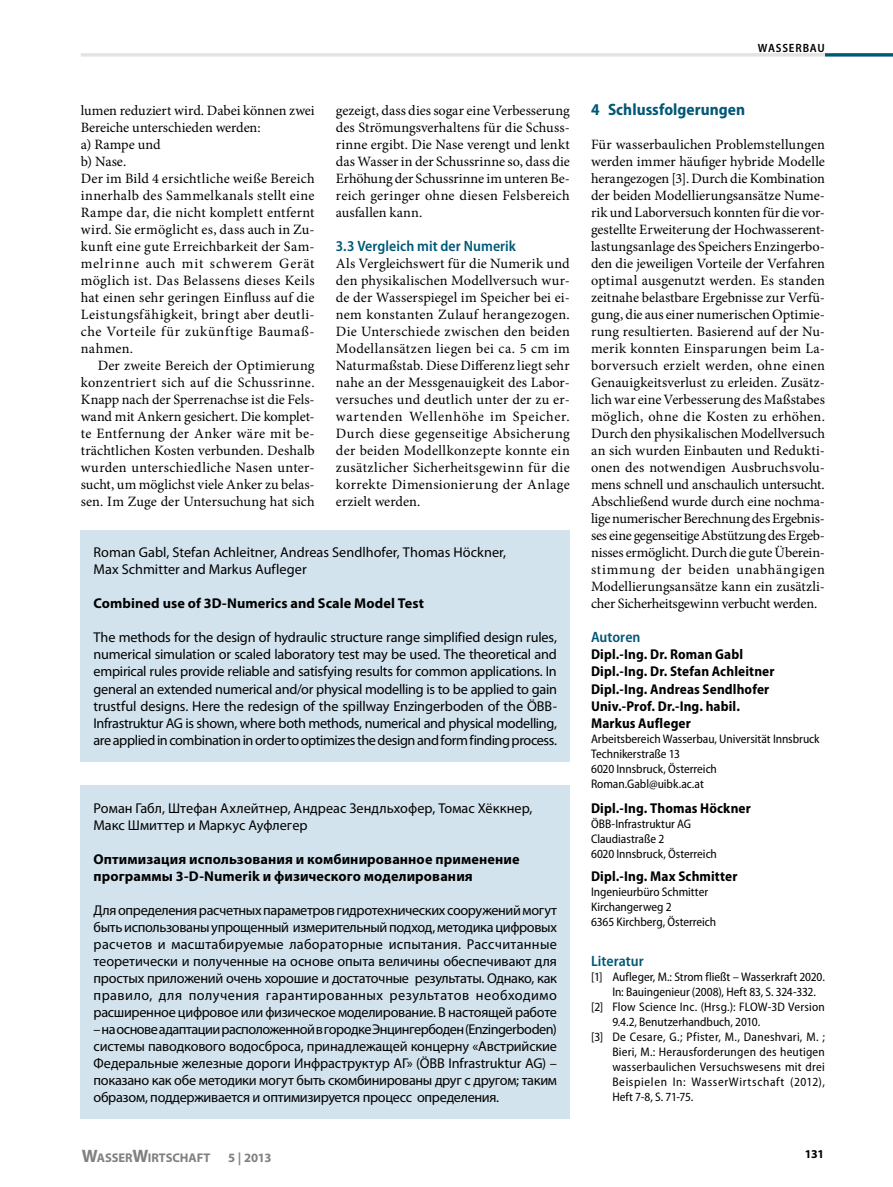
<style>
.page{position:relative;width:893px;height:1187px;background:#fff}
.page>*{position:absolute;margin:0;border:0;box-sizing:border-box;transform-origin:0 0}
.Zwischenüberschrift{font:700 semi-condensed 16.5px "Myriad Pro";letter-spacing:.005em;color:#005877}
.Zwischenüberschrift-2{font:600 semi-condensed 15px "Myriad Pro";letter-spacing:.005em;color:#005877}
.Grundtext{font:14.25px/17px "Minion Pro";letter-spacing:.01em;color:#000;text-align:justify}
.Grundtext_Russisch{font:14.25px/17px "Myriad Pro";letter-spacing:-.015em;color:#000;text-align:justify}
.Grundtext_Einzug{font:14.25px/17px "Minion Pro";letter-spacing:.01em;color:#000;text-align:justify}
.Grundtext_Englisch{font:14.25px/17px "Myriad Pro";letter-spacing:-.03em;color:#000;text-align:justify}
.Autor{font:700 semi-condensed 14.25px/17px "Myriad Pro";letter-spacing:.01em;color:#000}
.Titel_Russisch{font:700 14.25px/17px "Myriad Pro";letter-spacing:.01em;color:#000}
.Dachzeile_Englisch{font:14.25px/17px "Myriad Pro";letter-spacing:.005em;color:#000}
.Grundtext_Russisch-2{font:14.25px/17px "Myriad Pro";letter-spacing:.005em;color:#000}
.Titel_Englisch{font:700 14.25px "Myriad Pro";letter-spacing:.005em;color:#000}
.t1{font:700 12.75px "Myriad Pro";color:#818181}
.t2{font:700 12.6px "Myriad Pro";letter-spacing:-.005em;color:#818181}
.Grundtext-2{font:semi-condensed 12.45px/15px "Myriad Pro";letter-spacing:.005em;color:#000}
.Autor_Zusatz{font:semi-condensed 12.45px "Myriad Pro";letter-spacing:-.005em;color:#000}
.t3{font:600 semi-condensed 12px "Myriad Pro";letter-spacing:.065em;color:#000}
.t4{font:700 12px "Myriad Pro";color:#000}
.s1{font-size:18px}
</style>
<div class="page">
<div style="left:81px;top:530px;width:489px;height:231px;background:#d3e3ed"></div>
<div style="left:81px;top:785px;width:489px;height:333px;background:#d3e3ed"></div>
<svg style="left:825px;top:53px;width:68px;height:4px"></svg>
<hr style="left:81px;top:53px;width:744px;height:4px;background:#e2e3e3">
<p class="Grundtext" style="left:81px;top:102px;width:235px">lumen reduziert wird. Dabei können zwei<br>Bereiche unterschieden werden:</p>
<p class="Grundtext" style="left:81px;top:136px;width:81px">a) Rampe und</p>
<p class="Grundtext" style="left:81px;top:153px;width:47px">b) Nase.</p>
<p class="Grundtext" style="left:81px;top:170px;width:235px">Der im Bild 4 ersichtliche weiße Bereich innerhalb des Sammelkanals stellt eine Rampe dar, die nicht komplett entfernt wird. Sie ermöglicht es, dass auch in Zu&shy;kunft eine gute Erreichbarkeit der Sam&shy;melrinne auch mit schwerem Gerät möglich ist. Das Belassens dieses Keils hat einen sehr geringen Einfluss auf die Leistungsfähigkeit, bringt aber deutli&shy;che Vorteile für zukünftige Baumaß&shy;nahmen.</p>
<p class="Grundtext_Einzug" style="left:81px;top:357px;width:235px;text-indent:17px">Der zweite Bereich der Optimierung konzentriert sich auf die Schussrinne.<br>Knapp nach der Sperrenachse ist die Fels&shy;wand mit Ankern gesichert. Die komplet&shy;te Entfernung der Anker wäre mit be&shy;trächtlichen Kosten verbunden. Deshalb wurden unterschiedliche Nasen unter&shy;sucht, um möglichst viele Anker zu belas&shy;sen. Im Zuge der Untersuchung hat sich</p>
<p class="Grundtext_Einzug" style="left:336px;top:102px;width:235px">gezeigt, dass dies sogar eine Verbesserung des Strömungsverhaltens für die Schuss&shy;rinne ergibt. Die Nase verengt und lenkt das Wasser in der Schussrinne so, dass die Erhöhung der Schussrinne im unteren Be&shy;reich geringer ohne diesen Felsbereich ausfallen kann.</p>
<p class="Zwischenüberschrift-2" style="left:336px;top:238px;width:182px">3.3 Vergleich mit der Numerik</p>
<p class="Grundtext" style="left:336px;top:255px;width:235px">Als Vergleichswert für die Numerik und den physikalischen Modellversuch wur&shy;de der Wasserspiegel im Speicher bei ei&shy;nem konstanten Zulauf herangezogen.<br>Die Unterschiede zwischen den beiden Modellansätzen liegen bei ca. 5 cm im Naturmaßstab. Diese Differenz liegt sehr nahe an der Messgenauigkeit des Labor&shy;versuches und deutlich unter der zu er&shy;wartenden Wellenhöhe im Speicher.<br>Durch diese gegenseitige Absicherung der beiden Modellkonzepte konnte ein zusätzlicher Sicherheitsgewinn für die korrekte Dimensionierung der Anlage erzielt werden.</p>
<p class="Dachzeile_Englisch" style="left:94px;top:544px;width:414px">Roman Gabl, Stefan Achleitner, Andreas Sendlhofer, Thomas Höckner,<br>Max Schmitter and Markus Aufleger</p>
<p class="Titel_Englisch" style="left:94px;top:594px;width:332px">Combined use of 3D-Numerics and Scale Model Test</p>
<p class="Grundtext_Englisch" style="left:94px;top:629px;width:465px">The methods for the design of hydraulic structure range simplified design rules, numerical simulation or scaled laboratory test may be used. The theoretical and empirical rules provide reliable and satisfying results for common applications. In general an extended numerical and/or physical modelling is to be applied to gain trustful designs. Here the redesign of the spillway Enzingerboden of the ÖBB-Infrastruktur AG is shown, where both methods, numerical and physical modelling, are applied in combination in order to optimizes the design and form finding process.</p>
<p class="Grundtext_Russisch-2" style="left:94px;top:799px;width:440px">Роман Габл, Штефан Ахлейтнер, Андреас Зендльхофер, Томас Хёккнер,<br>Макс Шмиттер и Маркус Ауфлегер</p>
<p class="Titel_Russisch" style="left:94px;top:849px;width:428px">Оптимизация использования и комбинированное применение программы 3-D-Numerik и физического моделирования</p>
<p class="Grundtext_Russisch" style="left:94px;top:901px;width:465px">Для определения расчетных параметров гидротехнических сооружений могут быть использованы упрощенный измерительный подход, методика цифровых расчетов и масштабируемые лабораторные испытания. Рассчитанные теоретически и полученные на основе опыта величины обеспечивают для простых приложений очень хорошие и достаточные результаты. Однако, как правило, для получения гарантированных результатов необходимо расширенное цифровое или физическое моделирование. В настоящей работе</p>
<p class="Grundtext_Russisch" style="left:94px;top:1020px;width:465px">– на основе адаптации расположенной в городке Энцингербоден (Enzingerboden) системы паводкового водосброса, принадлежащей концерну «Австрийские Федеральные железные дороги Инфраструктур АГ» (ÖBB Infrastruktur AG) – показано как обе методики могут быть скомбинированы друг с другом; таким образом, поддерживается и оптимизируется процесс определения.</p>
<p class="t3" style="left:758px;top:41px;width:68px">WASSERBAU</p>
<p class="Zwischenüberschrift" style="left:591px;top:100px;width:156px">4 Schlussfolgerungen</p>
<p class="Grundtext" style="left:591px;top:136px;width:235px">Für wasserbaulichen Problemstellungen werden immer häufiger hybride Modelle herangezogen [3]. Durch die Kombination der beiden Modellierungsansätze Nume&shy;rik und Laborversuch konnten für die vor&shy;gestellte Erweiterung der Hochwasserent&shy;lastungsanlage des Speichers Enzingerbo&shy;den die jeweiligen Vorteile der Verfahren optimal ausgenutzt werden. Es standen zeitnahe belastbare Ergebnisse zur Verfü&shy;gung, die aus einer numerischen Optimie&shy;rung resultierten. Basierend auf der Nu&shy;merik konnten Einsparungen beim La&shy;borversuch erzielt werden, ohne einen Genauigkeitsverlust zu erleiden. Zusätz&shy;lich war eine Verbesserung des Maßstabes möglich, ohne die Kosten zu erhöhen.<br>Durch den physikalischen Modellversuch an sich wurden Einbauten und Redukti&shy;onen des notwendigen Ausbruchsvolu&shy;mens schnell und anschaulich untersucht.<br>Abschließend wurde durch eine nochma&shy;lige numerischer Berechnung des Ergebnis&shy;ses eine gegenseitige Abstützung des Ergeb&shy;nisses ermöglicht. Durch die gute Überein&shy;stimmung der beiden unabhängigen Modellierungsansätze kann ein zusätzli&shy;cher Sicherheitsgewinn verbucht werden.</p>
<p class="Zwischenüberschrift-2" style="left:591px;top:629px;width:51px">Autoren</p>
<p class="Autor" style="left:591px;top:646px;width:154px">Dipl.-Ing. Dr. Roman Gabl</p>
<p class="Autor" style="left:591px;top:663px;width:185px">Dipl.-Ing. Dr. Stefan Achleitner</p>
<p class="Autor" style="left:591px;top:680px;width:180px">Dipl.-Ing. Andreas Sendlhofer</p>
<p class="Autor" style="left:591px;top:697px;width:150px">Univ.-Prof. Dr.-Ing. habil.<br>Markus Aufleger</p>
<p class="Autor_Zusatz" style="left:591px;top:731px;width:230px">Arbeitsbereich Wasserbau, Universität Innsbruck</p>
<p class="Autor_Zusatz" style="left:591px;top:746px;width:90px">Technikerstraße 13</p>
<p class="Autor_Zusatz" style="left:591px;top:761px;width:127px">6020 Innsbruck, Österreich</p>
<p class="Autor_Zusatz" style="left:591px;top:776px;width:114px">Roman.Gabl@uibk.ac.at</p>
<p class="Autor" style="left:591px;top:799px;width:161px">Dipl.-Ing. Thomas Höckner</p>
<p class="Autor_Zusatz" style="left:591px;top:816px;width:102px">ÖBB-Infrastruktur AG</p>
<p class="Autor_Zusatz" style="left:591px;top:831px;width:75px">Claudiastraße 2</p>
<p class="Autor_Zusatz" style="left:591px;top:846px;width:127px">6020 Innsbruck, Österreich</p>
<p class="Autor" style="left:591px;top:867px;width:148px">Dipl.-Ing. Max Schmitter</p>
<p class="Autor_Zusatz" style="left:591px;top:884px;width:119px">Ingenieurbüro Schmitter</p>
<p class="Autor_Zusatz" style="left:591px;top:899px;width:82px">Kirchangerweg 2</p>
<p class="Autor_Zusatz" style="left:591px;top:914px;width:127px">6365 Kirchberg, Österreich</p>
<p class="Zwischenüberschrift-2" style="left:591px;top:952px;width:54px">Literatur</p>
<p class="Grundtext-2" style="left:612px;top:969px;width:214px;text-indent:-21px">[1] Aufleger, M.: Strom fließt – Wasserkraft 2020.<br>In: Bauingenieur (2008), Heft 83, S. 324-332.</p>
<p class="Grundtext-2" style="left:612px;top:999px;width:214px;text-indent:-21px">[2] Flow Science Inc. (Hrsg.): FLOW-3D Version<br>9.4.2, Benutzerhandbuch, 2010.</p>
<p class="Grundtext-2" style="left:612px;top:1029px;width:214px;text-align:justify;text-indent:-21px">[3] De Cesare, G.; Pfister, M., Daneshvari, M. ; Bieri, M.: Herausforderungen des heutigen wasserbaulichen Versuchswesens mit drei Beispielen In: WasserWirtschaft (2012), Heft 7-8, S. 71-75.</p>
<p class="t2" style="left:82px;top:1149px;width:130px"><span class="s1">W</span>ASSER<span class="s1">W</span>IRTSCHAFT</p>
<p class="t1" style="left:228px;top:1149px;width:45px">5 | 2013</p>
<p class="t4" style="left:805px;top:1145px;width:21px">131</p>
</div>
